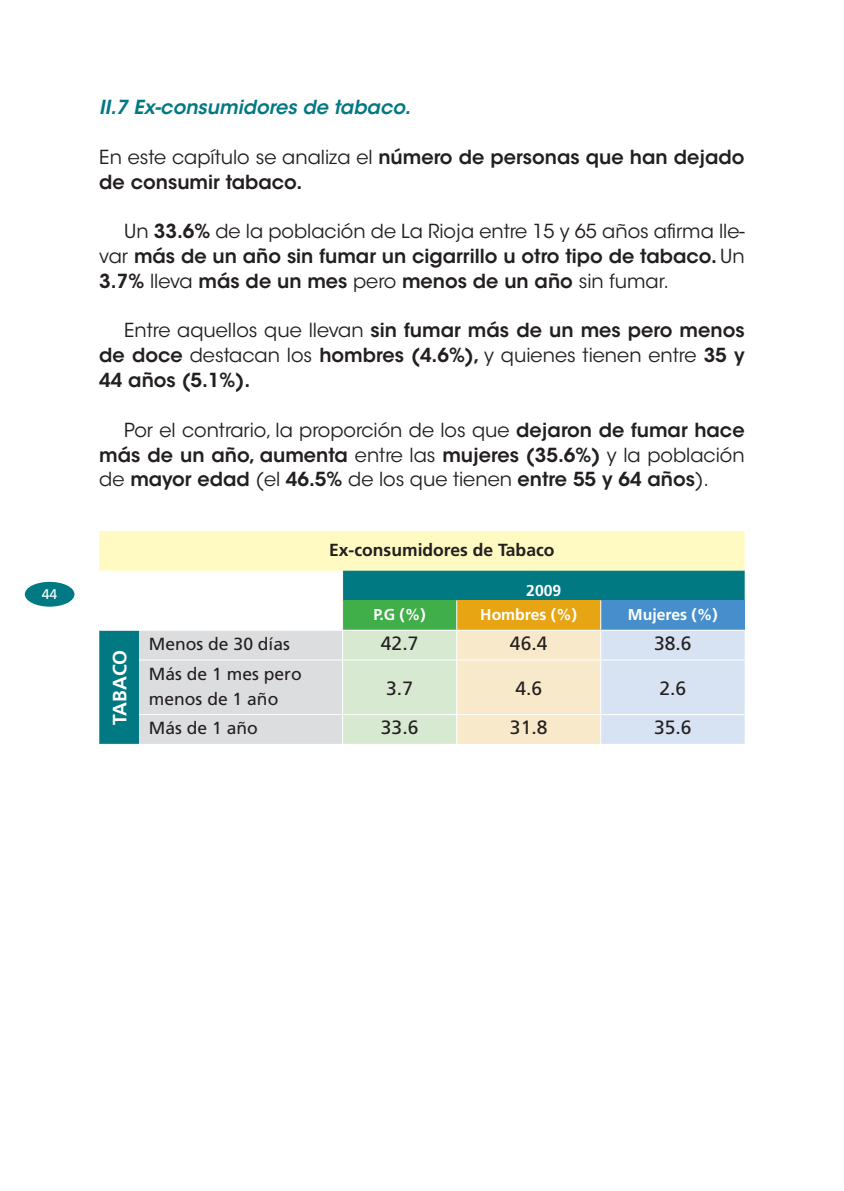
<style>
.page{position:relative;width:844px;height:1191px;background:#fff}
.page>*{position:absolute;margin:0;border:0;box-sizing:border-box;transform-origin:0 0}
.t1{font:600 19.25px/24.8px "ITC Avant Garde Std";color:#231f20;text-align:justify}
.t2{font:19.25px "Frutiger LT Std";color:#231f20}
.t3{font:italic 600 19.25px "ITC Avant Garde Std";color:#007983}
.t4{font:700 19.25px "Frutiger LT Std";color:#fff}
.t5{font:17.5px/24.8px "Frutiger LT Std";color:#231f20}
.t6{font:700 17.5px "Frutiger LT Std";color:#231f20}
.t7{font:700 15.75px "Frutiger LT Std";color:#fff}
.t8{font:14px "Frutiger LT Std";color:#fff}
.s1{font-weight:400}
</style>
<div class="page">
<div style="left:25px;top:582px;width:49px;height:24px;background:#007983;border-radius:50%"></div>
<div style="left:99px;top:531px;width:645px;height:39px;background:#fffac1"></div>
<svg style="left:99px;top:570px;width:645px;height:174px;fill:#007983"></svg>
<div style="left:342px;top:600px;width:114px;height:30px;background:#40ae49"></div>
<div style="left:456px;top:600px;width:144px;height:30px;background:#e7a413"></div>
<div style="left:600px;top:600px;width:144px;height:30px;background:#468fcc"></div>
<hr style="left:342px;top:570px;width:1px;height:30px;background:#fff">
<hr style="left:342px;top:600px;width:1px;height:30px;background:#fff">
<hr style="left:456px;top:600px;width:1px;height:30px;background:#fff">
<hr style="left:600px;top:600px;width:1px;height:30px;background:#fff">
<hr style="left:99px;top:630px;width:645px;height:1px;background:#fff">
<svg style="left:139px;top:630px;width:605px;height:114px;background:#e1e4dd"></svg>
<hr style="left:139px;top:659px;width:605px;height:1px;background:#fff">
<hr style="left:139px;top:714px;width:605px;height:1px;background:#fff">
<p class="t8" style="left:42px;top:588px;width:17px">44</p>
<p class="t3" style="left:99px;top:99px;width:313px">II.7 Ex-consumidores de tabaco.</p>
<p class="t1" style="left:99px;top:146px;width:646px"><span class="s1">En este capítulo se analiza el</span> número de personas que han dejado de consumir tabaco.</p>
<p class="t1" style="left:99px;top:220px;width:646px;text-indent:25px"><span class="s1">Un</span> 33.6% <span class="s1">de la población de La Rioja entre 15 y 65 años afirma lle&shy;var</span> más de un año sin fumar un cigarrillo u otro tipo de tabaco. <span class="s1">Un </span>3.7% <span class="s1">lleva</span> más de un mes <span class="s1">pero</span> menos de un año <span class="s1">sin fumar.</span></p>
<p class="t1" style="left:99px;top:320px;width:646px;text-indent:25px"><span class="s1">Entre aquellos que llevan</span> sin fumar más de un mes pero menos de doce <span class="s1">destacan los</span> hombres (4.6%), <span class="s1">y quienes tienen entre</span> 35 y 44 años (5.1%).</p>
<p class="t1" style="left:99px;top:419px;width:646px;text-indent:25px"><span class="s1">Por el contrario, la proporción de los que</span> dejaron de fumar hace más de un año, aumenta <span class="s1">entre las</span> mujeres (35.6%) <span class="s1">y la población de</span> mayor edad <span class="s1">(el</span> 46.5% <span class="s1">de los que tienen</span> entre 55 y 64 años<span class="s1">).</span></p>
<p class="t4" style="left:111px;top:725px;width:77px;rotate:-90deg">TABACO</p>
<p class="t6" style="left:329px;top:542px;width:227px">Ex-consumidores de Tabaco</p>
<p class="t7" style="left:526px;top:583px;width:37px">2009</p>
<p class="t7" style="left:373px;top:608px;width:54px">P.G (%)</p>
<p class="t7" style="left:480px;top:608px;width:98px">Hombres (%)</p>
<p class="t7" style="left:627px;top:608px;width:91px">Mujeres (%)</p>
<p class="t5" style="left:149px;top:632px;width:143px">Menos de 30 días</p>
<p class="t2" style="left:381px;top:635px;width:39px">42.7</p>
<p class="t2" style="left:510px;top:635px;width:39px">46.4</p>
<p class="t2" style="left:654px;top:635px;width:39px">38.6</p>
<p class="t5" style="left:149px;top:662px;width:154px">Más de 1 mes pero menos de 1 año</p>
<p class="t2" style="left:386px;top:680px;width:28px">3.7</p>
<p class="t2" style="left:515px;top:680px;width:28px">4.6</p>
<p class="t2" style="left:659px;top:680px;width:28px">2.6</p>
<p class="t5" style="left:149px;top:716px;width:110px">Más de 1 año</p>
<p class="t2" style="left:381px;top:719px;width:39px">33.6</p>
<p class="t2" style="left:510px;top:719px;width:39px">31.8</p>
<p class="t2" style="left:654px;top:719px;width:39px">35.6</p>
</div>
